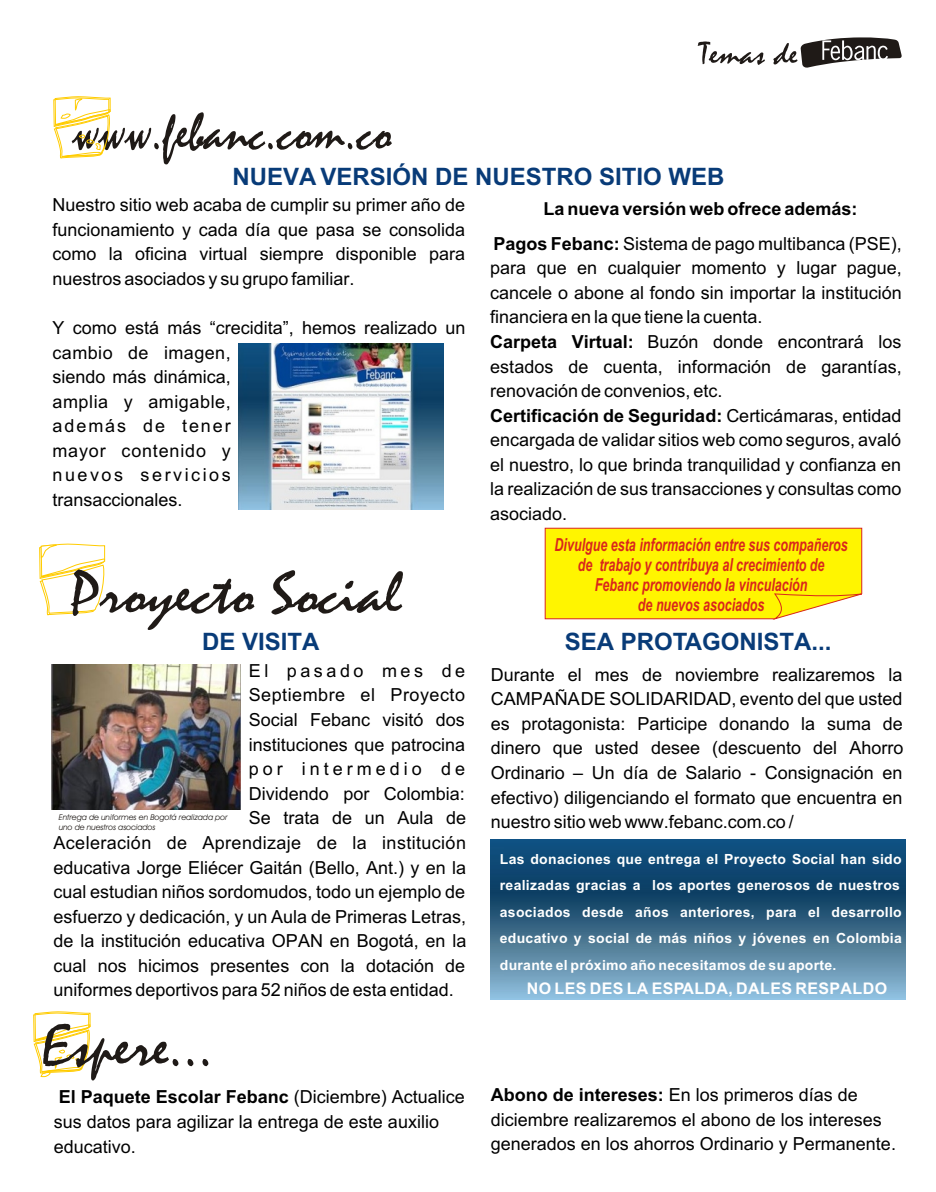
<style>
.page{position:relative;width:936px;height:1192px;background:#fff}
.page>*{position:absolute;margin:0;border:0;box-sizing:border-box;transform-origin:0 0}
.t1{font:700 24px "Arial";color:#083b78}
.t2{font:18px/24.6px "Arial";color:#000}
.t3{font:18px/24.6px "Arial";letter-spacing:.025em;color:#000}
.t4{font:italic 700 18px/20.2px "Arial";color:#d9261c;text-align:center;scale:.69 1}
.t5{font:18px "Arial";letter-spacing:.02em;color:#000}
.t6{font:700 18px "Arial";color:#000}
.t7{font:18px "Arial";letter-spacing:.225em;color:#000}
.t8{font:18px "Arial";letter-spacing:.195em;color:#000}
.t9{font:700 16px "Arial";letter-spacing:.025em;color:#fff}
.t10{font:700 14px/26.6px "Arial";letter-spacing:.02em;color:#fff}
.t11{font:italic 8px/9.6px "Avant Garde Bk BT";color:#1f1a17}
.s1{font-weight:700}
</style>
<div class="page">
<svg style="left:544px;top:527px;width:319px;height:93px;background:#fdef0f"></svg>
<svg style="left:698px;top:37px;width:204px;height:31px"></svg>
<svg style="left:33px;top:1011px;width:175px;height:70px"></svg>
<svg style="left:53px;top:96px;width:339px;height:68px"></svg>
<svg style="left:39px;top:543px;width:364px;height:169px"></svg>
<img style="left:51px;top:664px;width:189px;height:146px">
<img style="left:491px;top:840px;width:414px;height:160px">
<img style="left:238px;top:344px;width:206px;height:166px">
<h1 class="t1" style="left:232px;top:167px;width:494px">NUEVA VERSIÓN DE NUESTRO SITIO WEB</h1>
<p class="t6" style="left:544px;top:202px;width:316px">La nueva versión web ofrece además:</p>
<p class="t2" style="left:52px;top:194px;width:414px;text-align:justify">Nuestro sitio web acaba de cumplir su primer año de funcionamiento y cada día que pasa se consolida como la oficina virtual siempre disponible para nuestros asociados y su grupo familiar.</p>
<p class="t3" style="left:52px;top:317px;width:415px">Y como está más “crecidita”, hemos realizado un cambio de imagen,<br>siendo más dinámica,<br>amplia y amigable,<br>además de tener<br>mayor contenido y<br>nuevos servicios<br>transaccionales.</p>
<p class="t2" style="left:490px;top:233px;width:413px"><span class="s1">Pagos Febanc:</span> Sistema de pago multibanca (PSE), para que en cualquier momento y lugar pague, cancele o abone al fondo sin importar la institución financiera en la que tiene la cuenta.<br><span class="s1">Carpeta Virtual:</span> Buzón donde encontrará los estados de cuenta, información de garantías, renovación de convenios, etc.<br><span class="s1">Certificación de Seguridad:</span> Certicámaras, entidad encargada de validar sitios web como seguros, avaló el nuestro, lo que brinda tranquilidad y confianza en la realización de sus transacciones y consultas como asociado.</p>
<p class="t4" style="left:555px;top:536px;width:426px">Divulgue esta información entre sus compañeros de trabajo y contribuya al crecimiento de Febanc promoviendo la vinculación<br>de nuevos asociados</p>
<h1 class="t1" style="left:202px;top:632px;width:119px">DE VISITA</h1>
<h1 class="t1" style="left:565px;top:632px;width:268px">SEA PROTAGONISTA...</h1>
<p class="t8" style="left:249px;top:664px;width:218px">El pasado mes de</p>
<p class="t3" style="left:249px;top:685px;width:218px">Septiembre el Proyecto</p>
<p class="t2" style="left:249px;top:709px;width:218px">Social Febanc visitó dos</p>
<p class="t2" style="left:249px;top:734px;width:218px">instituciones que patrocina</p>
<p class="t7" style="left:249px;top:762px;width:218px">por intermedio de</p>
<p class="t2" style="left:249px;top:783px;width:218px">Dividendo por Colombia:</p>
<p class="t2" style="left:249px;top:807px;width:219px">Se trata de un Aula de</p>
<p class="t5" style="left:54px;top:836px;width:414px">Aceleración de Aprendizaje de la institución</p>
<p class="t2" style="left:54px;top:857px;width:414px">educativa Jorge Eliécer Gaitán (Bello, Ant.) y en la</p>
<p class="t2" style="left:54px;top:881px;width:413px">cual estudian niños sordomudos, todo un ejemplo de</p>
<p class="t2" style="left:54px;top:906px;width:414px">esfuerzo y dedicación, y un Aula de Primeras Letras,</p>
<p class="t2" style="left:54px;top:930px;width:414px">de la institución educativa OPAN en Bogotá, en la</p>
<p class="t2" style="left:54px;top:955px;width:413px">cual nos hicimos presentes con la dotación de</p>
<p class="t2" style="left:54px;top:979px;width:402px">uniformes deportivos para 52 niños de esta entidad.</p>
<p class="t11" style="left:59px;top:813px;width:170px">Entrega de uniformes en Bogotá realizada por uno de nuestros asociados</p>
<p class="t2" style="left:491px;top:664px;width:414px;text-align:justify">Durante el mes de noviembre realizaremos la CAMPAÑA DE SOLIDARIDAD, evento del que usted es protagonista: Participe donando la suma de dinero que usted desee (descuento del Ahorro Ordinario – Un día de Salario - Consignación en efectivo) diligenciando el formato que encuentra en nuestro sitio web www.febanc.com.co /</p>
<p class="t10" style="left:500px;top:847px;width:404px">Las donaciones que entrega el Proyecto Social han sido realizadas gracias a los aportes generosos de nuestros asociados desde años anteriores, para el desarrollo educativo y social de más niños y jóvenes en Colombia durante el próximo año necesitamos de su aporte.</p>
<p class="t9" style="left:527px;top:983px;width:362px">NO LES DES LA ESPALDA, DALES RESPALDO</p>
<p class="t2" style="left:54px;top:1086px;width:413px"><span class="s1">El Paquete Escolar Febanc</span> (Diciembre) Actualice sus datos para agilizar la entrega de este auxilio educativo.</p>
<p class="t2" style="left:491px;top:1084px;width:407px"><span class="s1">Abono de intereses:</span> En los primeros días de diciembre realizaremos el abono de los intereses generados en los ahorros Ordinario y Permanente.</p>
</div>
